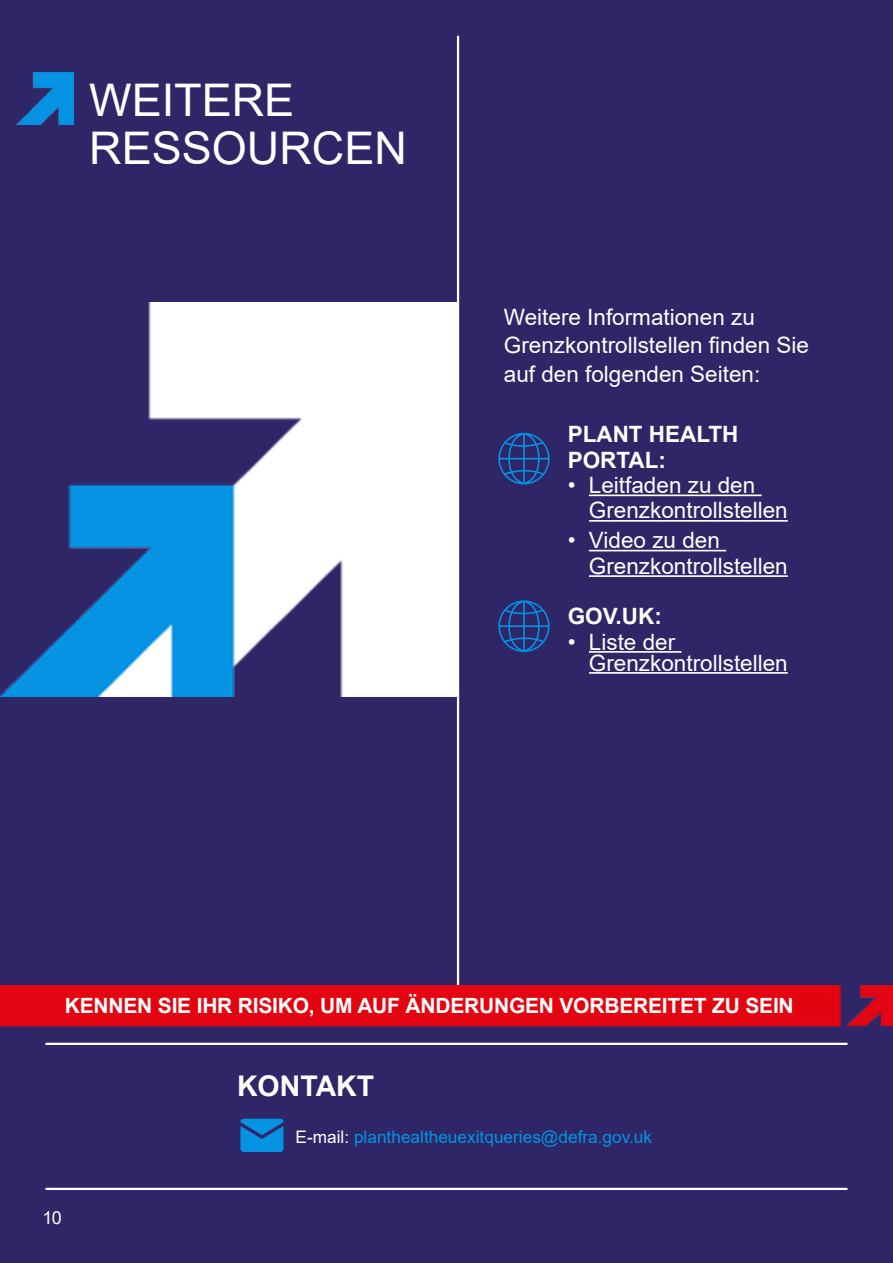
<style>
.page{position:relative;width:893px;height:1263px;background:#fff}
.page>*{position:absolute;margin:0;border:0;box-sizing:border-box;transform-origin:0 0}
._01-E-MAIN_BODY_BLUE_12{font:45px/48px "Arial";color:#fff}
._01-E-MAIN_BODY_BLUE_12-2{font:700 28.5px "Arial";color:#fff}
._01-E-MAIN_BODY_BLUE_12-3{font:22.5px/28.5px "Arial";color:#fff}
._01-E-MAIN_BODY_BLUE_12-4{font:700 22.5px/25.5px "Arial";color:#fff}
.t1{font:700 21px "Arial";letter-spacing:-.01em;color:#fff}
.t2{font:18px "Arial";color:#fff}
._01-E-MAIN_BODY_BLUE_12-5{font:17.25px "Arial";color:#0493e3}
.s1{color:#fff}
</style>
<div class="page">
<div style="left:0;top:0;width:892px;height:1263px;background:#2e2667"></div>
<hr style="left:46px;top:1043px;width:801px;height:2px;background:#fff">
<hr style="left:457px;top:37px;width:2px;height:968px;background:#fff">
<img style="left:17px;top:72px;width:57px;height:52px">
<svg style="left:240px;top:1119px;width:43px;height:32px"></svg>
<svg style="left:498px;top:433px;width:52px;height:51px"></svg>
<svg style="left:498px;top:600px;width:52px;height:52px"></svg>
<hr style="left:46px;top:1188px;width:801px;height:2px;background:#fff">
<img style="left:0;top:985px;width:892px;height:42px">
<img style="left:0;top:303px;width:457px;height:393px">
<hr style="left:589px;top:494px;width:173px;height:2px;background:#fff">
<hr style="left:589px;top:520px;width:199px;height:2px;background:#fff">
<hr style="left:589px;top:550px;width:137px;height:1px;background:#fff">
<hr style="left:589px;top:575px;width:199px;height:2px;background:#fff">
<hr style="left:589px;top:651px;width:92px;height:2px;background:#fff">
<hr style="left:589px;top:672px;width:199px;height:2px;background:#fff">
<div style="left:65px;top:995px;width:765px;height:18px;background:#e40410"></div>
<p class="_01-E-MAIN_BODY_BLUE_12" style="left:89px;top:76px;width:319px">WEITERE<br>RESSOURCEN</p>
<p class="_01-E-MAIN_BODY_BLUE_12-3" style="left:504px;top:302px;width:307px">Weitere Informationen zu<br>Grenzkontrollstellen finden Sie auf den folgenden Seiten:</p>
<p class="_01-E-MAIN_BODY_BLUE_12-4" style="left:568px;top:422px;width:172px">PLANT HEALTH<br>PORTAL:</p>
<p class="_01-E-MAIN_BODY_BLUE_12-3" style="left:589px;top:472px;width:200px;line-height:25.5px;text-indent:-21px">• Leitfaden zu den<br>Grenzkontrollstellen</p>
<p class="_01-E-MAIN_BODY_BLUE_12-3" style="left:589px;top:527px;width:200px;line-height:25.5px;text-indent:-21px">• Video zu den<br>Grenzkontrollstellen</p>
<p class="_01-E-MAIN_BODY_BLUE_12-4" style="left:568px;top:604px;width:96px">GOV.UK:</p>
<p class="_01-E-MAIN_BODY_BLUE_12-3" style="left:589px;top:631px;width:200px;line-height:21px;text-indent:-21px">• Liste der<br>Grenzkontrollstellen</p>
<p class="t1" style="left:65px;top:991px;width:730px">KENNEN SIE IHR RISIKO, UM AUF ÄNDERUNGEN VORBEREITET ZU SEIN</p>
<p class="t2" style="left:43px;top:1205px;width:21px">10</p>
<p class="_01-E-MAIN_BODY_BLUE_12-2" style="left:237px;top:1065px;width:139px">KONTAKT</p>
<p class="_01-E-MAIN_BODY_BLUE_12-5" style="left:296px;top:1125px;width:358px"><span class="s1">E-mail:</span> planthealtheuexitqueries@defra.gov.uk</p>
</div>
